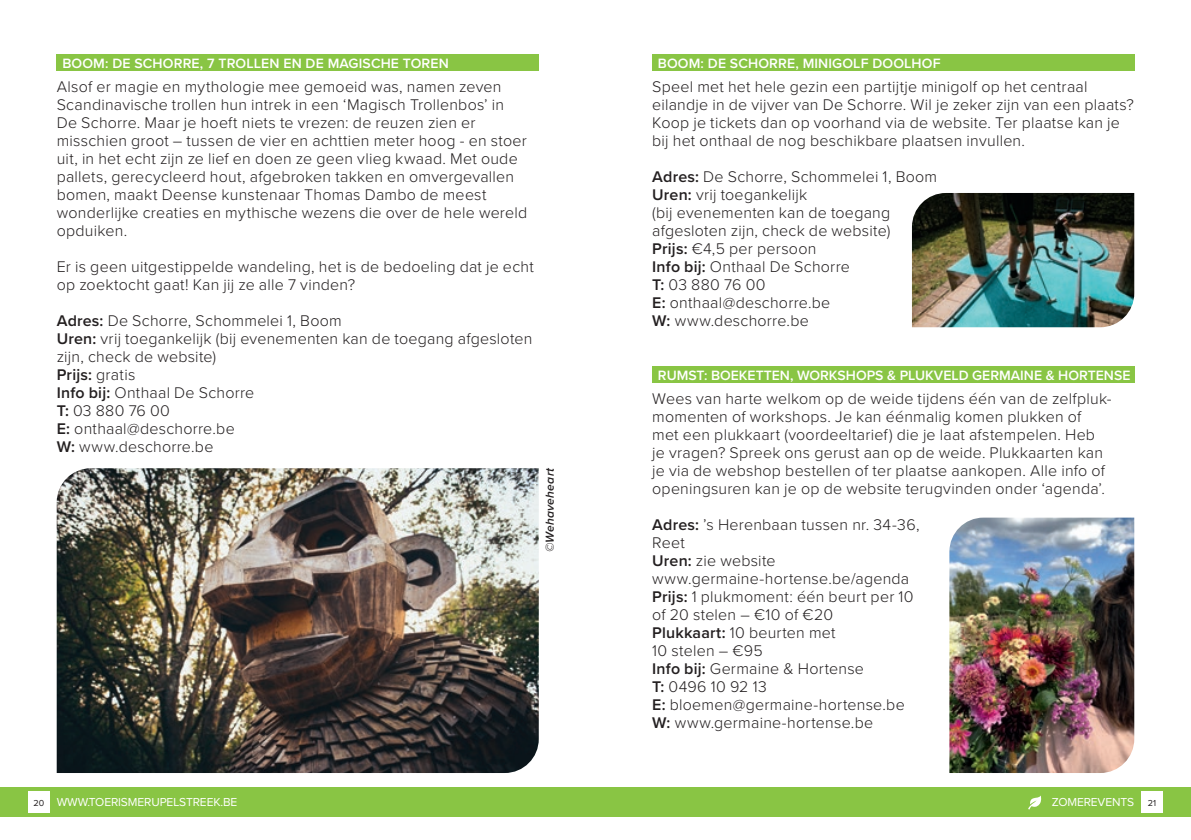
<style>
.page{position:relative;width:1191px;height:840px;background:#fff}
.page>*{position:absolute;margin:0;border:0;box-sizing:border-box;transform-origin:0 0}
.t1{font:300 16px/18px "Proxima Nova";letter-spacing:.015em;color:#231f20}
.t2{font:600 14px "Proxima Nova";letter-spacing:.01em;color:#fff}
.t3{font:12px "Proxima Nova A";letter-spacing:-.01em;color:#fff}
.t4{font:italic 600 12px "Proxima Nova";letter-spacing:.02em;color:#231f20}
.s1{font-weight:600}
.s2{font-family:"Proxima Nova";font-size:9px;color:#231f20}
</style>
<div class="page">
<div style="left:0;top:786px;width:595px;height:30px;background:#89c544"></div>
<div style="left:595px;top:786px;width:596px;height:30px;background:#89c544"></div>
<div style="left:28px;top:791px;width:22px;height:21px;background:#fff"></div>
<div style="left:1141px;top:791px;width:21px;height:21px;background:#fff"></div>
<svg style="left:1028px;top:795px;width:14px;height:14px"></svg>
<div style="left:57px;top:54px;width:482px;height:17px;background:#89c544"></div>
<div style="left:652px;top:54px;width:482px;height:17px;background:#89c544"></div>
<div style="left:652px;top:366px;width:482px;height:16px;background:#89c544"></div>
<img style="left:912px;top:193px;width:222px;height:134px">
<img style="left:949px;top:517px;width:185px;height:255px">
<img style="left:57px;top:468px;width:482px;height:304px">
<p class="t2" style="left:62px;top:53px;width:388px">BOOM: DE SCHORRE, 7 TROLLEN EN DE MAGISCHE TOREN</p>
<p class="t1" style="left:57px;top:76px;width:472px">Alsof er magie en mythologie mee gemoeid was, namen zeven Scandinavische trollen hun intrek in een ‘Magisch Trollenbos’ in De Schorre. Maar je hoeft niets te vrezen: de reuzen zien er misschien groot – tussen de vier en achttien meter hoog - en stoer uit, in het echt zijn ze lief en doen ze geen vlieg kwaad. Met oude pallets, gerecycleerd hout, afgebroken takken en omvergevallen bomen, maakt Deense kunstenaar Thomas Dambo de meest wonderlijke creaties en mythische wezens die over de hele wereld opduiken.</p>
<p class="t1" style="left:57px;top:256px;width:478px">Er is geen uitgestippelde wandeling, het is de bedoeling dat je echt op zoektocht gaat! Kan jij ze alle 7 vinden?</p>
<p class="t1" style="left:57px;top:310px;width:477px"><span class="s1">Adres:</span> De Schorre, Schommelei 1, Boom<br><span class="s1">Uren:</span> vrij toegankelijk (bij evenementen kan de toegang afgesloten zijn, check de website)<br><span class="s1">Prijs:</span> gratis<br><span class="s1">Info bij:</span> Onthaal De Schorre<br><span class="s1">T:</span> 03 880 76 00<br><span class="s1">E:</span> onthaal@deschorre.be<br><span class="s1">W:</span> www.deschorre.be</p>
<p class="t4" style="left:541px;top:552px;width:86px;rotate:-90deg">©Wehaveheart</p>
<p class="t2" style="left:658px;top:53px;width:284px">BOOM: DE SCHORRE, MINIGOLF DOOLHOF</p>
<p class="t1" style="left:652px;top:76px;width:483px">Speel met het hele gezin een partijtje minigolf op het centraal eilandje in de vijver van De Schorre. Wil je zeker zijn van een plaats?<br>Koop je tickets dan op voorhand via de website. Ter plaatse kan je bij het onthaal de nog beschikbare plaatsen invullen.</p>
<p class="t1" style="left:652px;top:166px;width:286px"><span class="s1">Adres:</span> De Schorre, Schommelei 1, Boom<br><span class="s1">Uren:</span> vrij toegankelijk<br>(bij evenementen kan de toegang afgesloten zijn, check de website)<br><span class="s1">Prijs:</span> €4,5 per persoon<br><span class="s1">Info bij:</span> Onthaal De Schorre<br><span class="s1">T:</span> 03 880 76 00<br><span class="s1">E:</span> onthaal@deschorre.be<br><span class="s1">W:</span> www.deschorre.be</p>
<p class="t2" style="left:658px;top:364px;width:474px">RUMST: BOEKETTEN, WORKSHOPS &amp; PLUKVELD GERMAINE &amp; HORTENSE</p>
<p class="t1" style="left:652px;top:388px;width:461px">Wees van harte welkom op de weide tijdens één van de zelfpluk&shy;momenten of workshops. Je kan éénmalig komen plukken of met een plukkaart (voordeeltarief) die je laat afstempelen. Heb je vragen? Spreek ons gerust aan op de weide. Plukkaarten kan je via de webshop bestellen of ter plaatse aankopen. Alle info of openingsuren kan je op de website terugvinden onder ‘agenda’.</p>
<p class="t1" style="left:652px;top:514px;width:269px"><span class="s1">Adres:</span> ’s Herenbaan tussen nr. 34-36,<br>Reet<br><span class="s1">Uren:</span> zie website www.germaine-hortense.be/agenda<br><span class="s1">Prijs:</span> 1 plukmoment: één beurt per 10 of 20 stelen – €10 of €20<br><span class="s1">Plukkaart:</span> 10 beurten met<br>10 stelen – €95<br><span class="s1">Info bij:</span> Germaine &amp; Hortense<br><span class="s1">T:</span> 0496 10 92 13<br><span class="s1">E:</span> bloemen@germaine-hortense.be<br><span class="s1">W:</span> www.germaine-hortense.be</p>
<p class="t3" style="left:34px;top:794px;width:205px"><span class="s2">20</span> WWW.TOERISMERUPELSTREEK.BE</p>
<p class="t3" style="left:1051px;top:794px;width:106px">ZOMEREVENTS <span class="s2">21</span></p>
</div>
